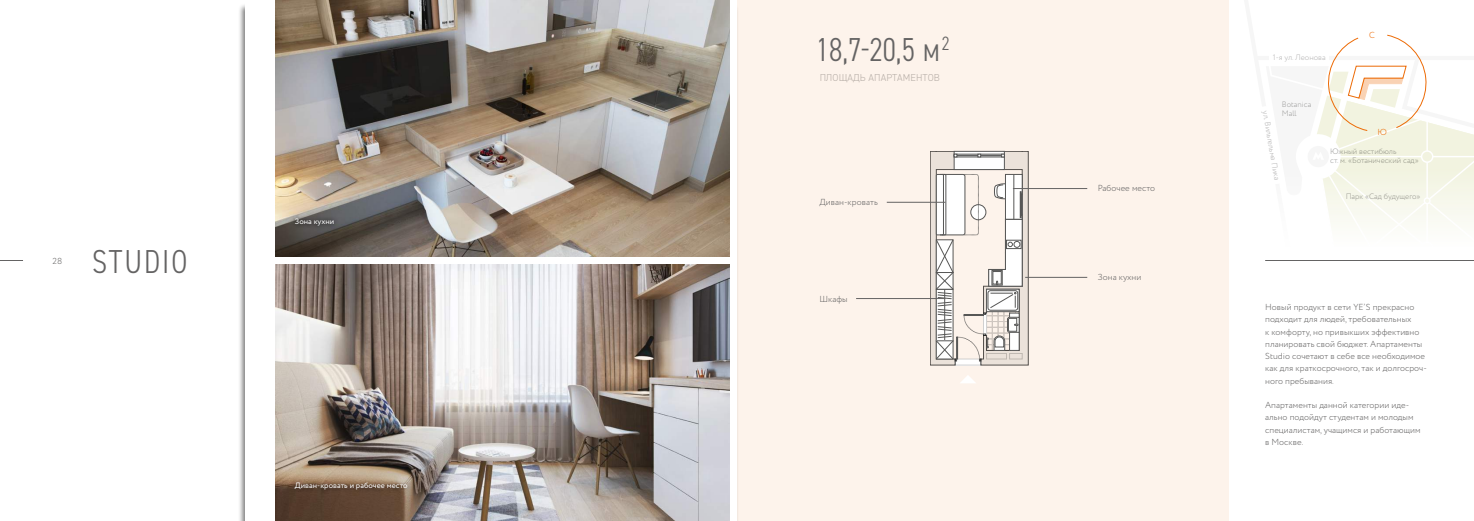
<style>
.page{position:relative;width:1474px;height:521px;background:#fff}
.page>*{position:absolute;margin:0;border:0;box-sizing:border-box;transform-origin:0 0}
.t1{font:300 33.25px "DIN2014 Narrow";letter-spacing:.06em;color:#646363}
.t2{font:300 10.06px "DIN2014";letter-spacing:.01em;color:#b8b7b7}
.t3{font:300 8.75px/12.2px "Circe";letter-spacing:.005em;color:#646363}
.t4{font:300 8.75px "Circe";color:#ed6b06}
.t5{font:300 7.88px/9.5px "Circe";color:#9d9d9c}
.t6{font:7.88px "Circe";letter-spacing:.005em;color:#fff}
.t7{font:300 7.88px "Circe";color:#b3b2b2}
</style>
<div class="page">
<svg style="left:0;top:260px;width:23px;height:1px"></svg>
<div style="left:737px;top:0;width:491px;height:521px;background:#fdf3eb"></div>
<svg style="left:930px;top:151px;width:98px;height:214px"></svg>
<svg style="left:1317px;top:34px;width:156px;height:190px"></svg>
<hr style="left:1265px;top:260px;width:208px;height:1px;background:#646363">
<img style="left:276px;top:0;width:453px;height:257px">
<img style="left:276px;top:264px;width:453px;height:257px">
<hr style="left:1025px;top:277px;width:62px;height:1px;background:#646363">
<hr style="left:1012px;top:188px;width:75px;height:1px;background:#646363">
<hr style="left:886px;top:202px;width:59px;height:1px;background:#646363">
<hr style="left:856px;top:298px;width:89px;height:1px;background:#646363">
<svg style="left:960px;top:375px;width:16px;height:8px"></svg>
<div style="left:290px;top:477px;width:122px;height:18px;background:#000;opacity:.75"></div>
<svg style="left:290px;top:213px;width:49px;height:18px"></svg>
<p class="t3" style="left:53px;top:255px;width:11px">28</p>
<h1 class="t1" style="left:92px;top:242px;width:97px">STUDIO</h1>
<p class="t6" style="left:295px;top:216px;width:41px">Зона кухни</p>
<p class="t6" style="left:295px;top:480px;width:114px">Диван-кровать и рабочее место</p>
<h1 class="t1" style="left:816px;top:30px;width:135px">18,7-20,5 м<sup>2</sup></h1>
<p class="t2" style="left:819px;top:72px;width:122px">ПЛОЩАДЬ АПАРТАМЕНТОВ</p>
<p class="t3" style="left:819px;top:196px;width:60px">Диван-кровать</p>
<p class="t3" style="left:819px;top:293px;width:30px">Шкафы</p>
<p class="t3" style="left:1097px;top:182px;width:59px">Рабочее место</p>
<p class="t3" style="left:1097px;top:271px;width:45px">Зона кухни</p>
<p class="t7" style="left:1272px;top:52px;width:54px">1-я ул. Леонова</p>
<p class="t4" style="left:1369px;top:29px;width:7px">C</p>
<p class="t5" style="left:1281px;top:100px;width:31px">Botanica<br>Mall</p>
<p class="t7" style="left:1270px;top:110px;width:71px;rotate:80deg">ул. Вильгельма Пика</p>
<p class="t4" style="left:1377px;top:126px;width:11px">Ю</p>
<p class="t5" style="left:1330px;top:147px;width:90px">Южный вестибюль<br>ст. м. «Ботанический сад»</p>
<p class="t5" style="left:1345px;top:191px;width:77px">Парк «Сад будущего»</p>
<p class="t3" style="left:1265px;top:301px;width:163px">Новый продукт в сети YE’S прекрасно подходит для людей, требовательных<br>к комфорту, но привыкших эффективно планировать свой бюджет. Апартаменты Studio сочетают в себе все необходимое как для краткосрочного, так и долгосроч&shy;ного пребывания.</p>
<p class="t3" style="left:1265px;top:399px;width:157px">Апартаменты данной категории иде&shy;ально подойдут студентам и молодым специалистам, учащимся и работающим в Москве.</p>
</div>
